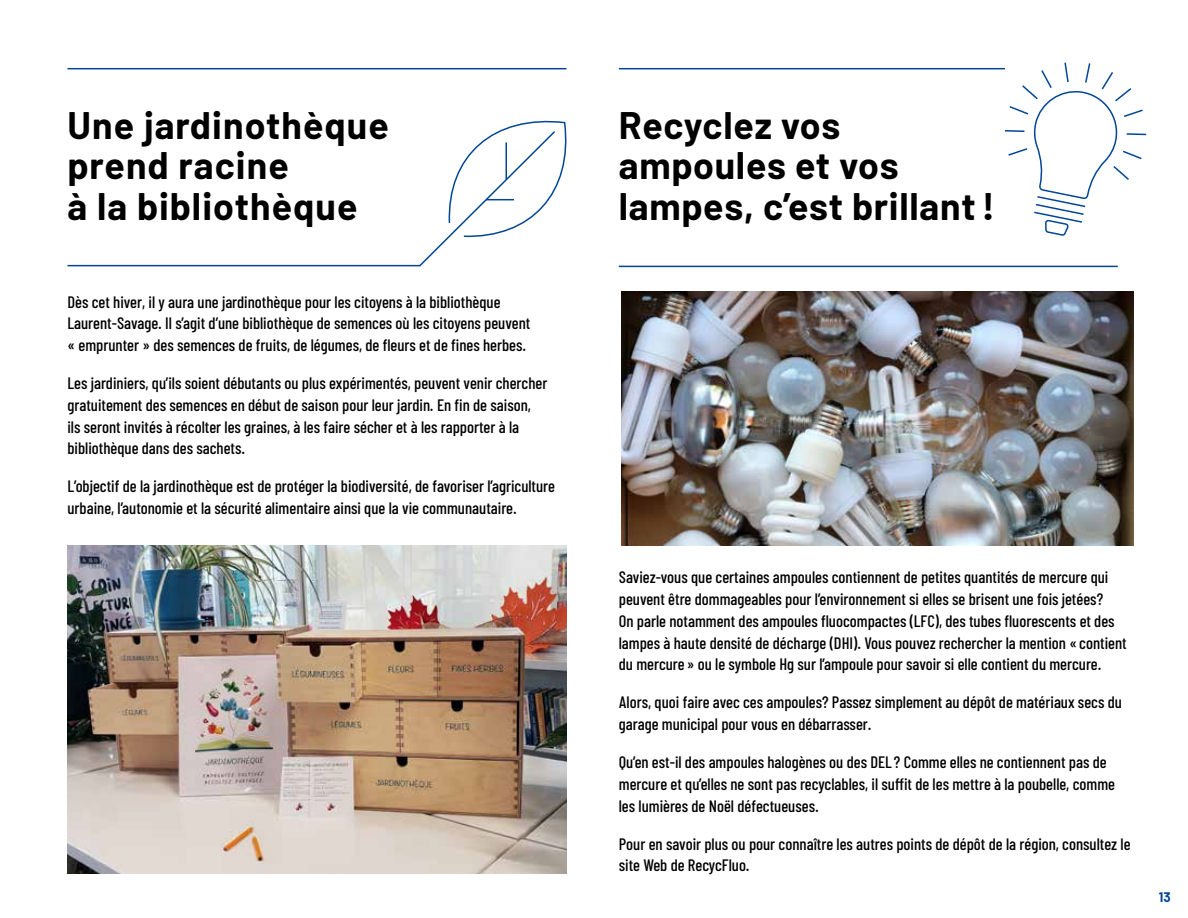
<style>
.page{position:relative;width:1188px;height:918px;background:#fff}
.page>*{position:absolute;margin:0;border:0;box-sizing:border-box;transform-origin:0 0}
.t1{font:700 37.5px/40.5px "Barlow";letter-spacing:.02em;color:#000}
.t2{font:500 16.5px/21.8px "Barlow Condensed";color:#000}
.t3{font:700 13.5px "Barlow";color:#014694}
</style>
<div class="page">
<img style="left:68px;top:545px;width:498px;height:329px">
<hr style="left:68px;top:68px;width:498px;height:1px;background:#014694">
<hr style="left:619px;top:68px;width:386px;height:1px;background:#014694">
<hr style="left:619px;top:266px;width:499px;height:1px;background:#014694">
<svg style="left:67px;top:237px;width:382px;height:30px"></svg>
<svg style="left:447px;top:120px;width:120px;height:118px"></svg>
<img style="left:621px;top:291px;width:513px;height:254px">
<svg style="left:1003px;top:62px;width:144px;height:174px"></svg>
<h1 class="t1" style="left:68px;top:105px;width:323px">Une jardinothèque prend racine<br>à la bibliothèque</h1>
<h1 class="t1" style="left:619px;top:105px;width:377px">Recyclez vos ampoules et vos lampes, c’est brillant!</h1>
<p class="t2" style="left:68px;top:290px;width:464px">Dès cet hiver, il y aura une jardinothèque pour les citoyens à la bibliothèque<br>Laurent-Savage. Il s’agit d’une bibliothèque de semences où les citoyens peuvent « emprunter » des semences de fruits, de légumes, de fleurs et de fines herbes.</p>
<p class="t2" style="left:68px;top:372px;width:481px">Les jardiniers, qu’ils soient débutants ou plus expérimentés, peuvent venir chercher gratuitement des semences en début de saison pour leur jardin. En fin de saison, ils seront invités à récolter les graines, à les faire sécher et à les rapporter à la bibliothèque dans des sachets.</p>
<p class="t2" style="left:68px;top:475px;width:489px">L’objectif de la jardinothèque est de protéger la biodiversité, de favoriser l’agriculture urbaine, l’autonomie et la sécurité alimentaire ainsi que la vie communautaire.</p>
<p class="t2" style="left:619px;top:566px;width:509px">Saviez-vous que certaines ampoules contiennent de petites quantités de mercure qui peuvent être dommageables pour l’environnement si elles se brisent une fois jetées?<br>On parle notamment des ampoules fluocompactes (LFC), des tubes fluorescents et des lampes à haute densité de décharge (DHI). Vous pouvez rechercher la mention « contient du mercure » ou le symbole Hg sur l’ampoule pour savoir si elle contient du mercure.</p>
<p class="t2" style="left:619px;top:691px;width:505px">Alors, quoi faire avec ces ampoules? Passez simplement au dépôt de matériaux secs du garage municipal pour vous en débarrasser.</p>
<p class="t2" style="left:619px;top:751px;width:498px">Qu’en est-il des ampoules halogènes ou des DEL ? Comme elles ne contiennent pas de mercure et qu’elles ne sont pas recyclables, il suffit de les mettre à la poubelle, comme les lumières de Noël défectueuses.</p>
<p class="t2" style="left:619px;top:832px;width:513px">Pour en savoir plus ou pour connaître les autres points de dépôt de la région, consultez le site Web de RecycFluo.</p>
<p class="t3" style="left:1159px;top:889px;width:13px">13</p>
</div>
